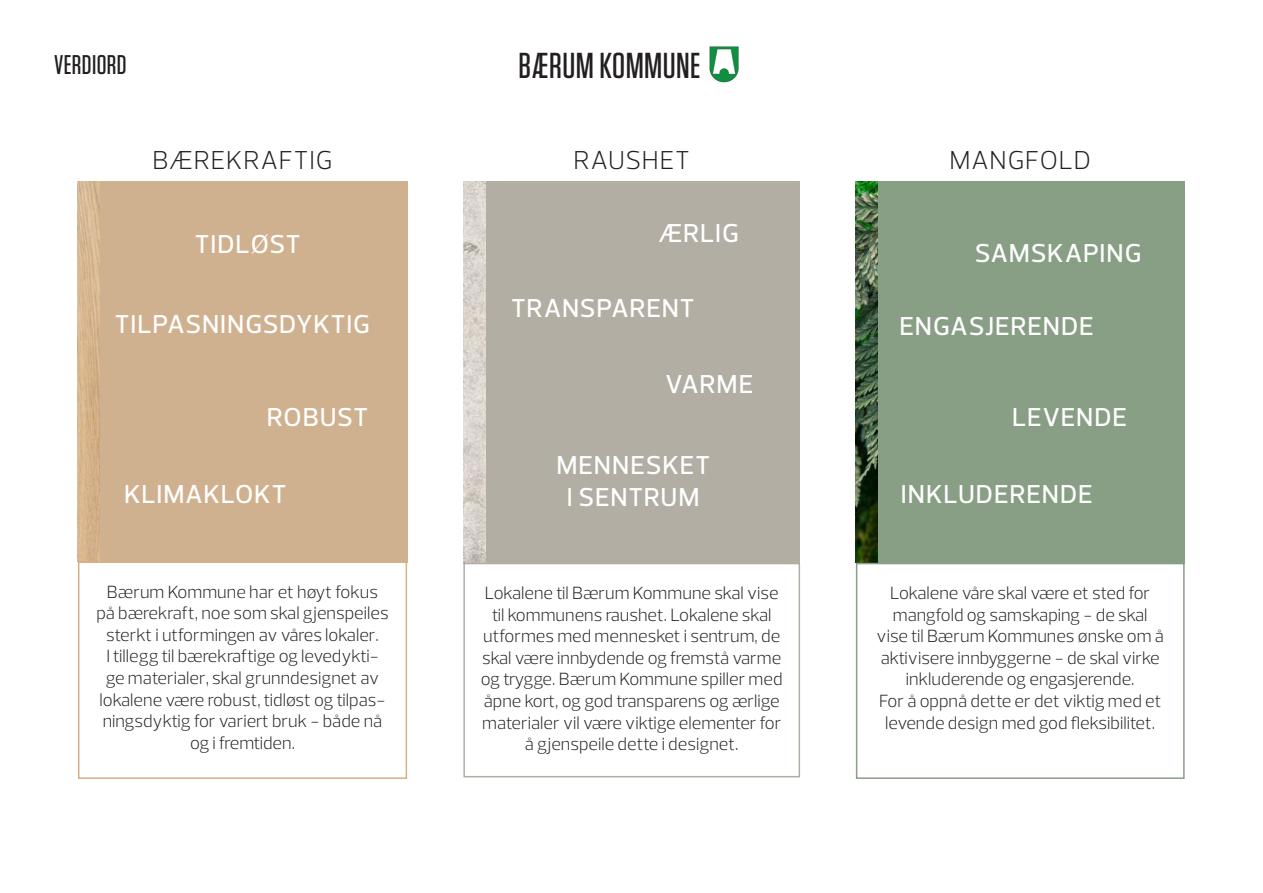
<style>
.page{position:relative;width:1263px;height:893px;background:#fff}
.page>*{position:absolute;margin:0;border:0;box-sizing:border-box;transform-origin:0 0}
.BR_Underoverskrift_s{font:500 36px "Tungsten";letter-spacing:.01em;color:#231f20}
.BR_Underoverskrift_s-2{font:500 27px "Tungsten";letter-spacing:.015em;color:#231f20}
.BR_Underoverskrift_s-3{font:500 26.4px "Prelo";letter-spacing:.03em;color:#fff}
.BR_Underoverskrift_s-4{font:300 26.4px "Prelo";letter-spacing:.03em;color:#231f20}
.t1{font:300 18px/21.6px "Prelo";color:#231f20;text-align:center}
</style>
<div class="page">
<img style="left:709px;top:46px;width:30px;height:36px">
<div style="left:856px;top:182px;width:329px;height:382px;background:#889f86"></div>
<div style="left:78px;top:182px;width:329px;height:381px;background:#cfb18f"></div>
<div style="left:463px;top:182px;width:337px;height:382px;background:#b2aea4"></div>
<img style="left:78px;top:182px;width:22px;height:379px">
<img style="left:463px;top:182px;width:23px;height:381px">
<img style="left:856px;top:182px;width:22px;height:381px">
<div style="left:78px;top:561px;width:329px;height:218px;border:2px solid #d6b185"></div>
<div style="left:856px;top:563px;width:329px;height:216px;border:2px solid #889f86"></div>
<div style="left:463px;top:563px;width:337px;height:214px;border:2px solid #b2aea4"></div>
<p class="BR_Underoverskrift_s-2" style="left:54px;top:51px;width:74px">VERDIORD</p>
<p class="BR_Underoverskrift_s" style="left:519px;top:47px;width:183px">BÆRUM KOMMUNE</p>
<p class="BR_Underoverskrift_s-4" style="left:152px;top:144px;width:182px">BÆREKRAFTIG</p>
<p class="BR_Underoverskrift_s-4" style="left:573px;top:144px;width:118px">RAUSHET</p>
<p class="BR_Underoverskrift_s-4" style="left:950px;top:144px;width:143px">MANGFOLD</p>
<p class="BR_Underoverskrift_s-3" style="left:195px;top:228px;width:107px">TIDLØST</p>
<p class="BR_Underoverskrift_s-3" style="left:658px;top:216px;width:82px">ÆRLIG</p>
<p class="BR_Underoverskrift_s-3" style="left:975px;top:237px;width:168px">SAMSKAPING</p>
<p class="BR_Underoverskrift_s-3" style="left:115px;top:308px;width:257px">TILPASNINGSDYKTIG</p>
<p class="BR_Underoverskrift_s-3" style="left:267px;top:401px;width:103px">ROBUST</p>
<p class="BR_Underoverskrift_s-3" style="left:511px;top:291px;width:185px">TRANSPARENT</p>
<p class="BR_Underoverskrift_s-3" style="left:665px;top:367px;width:90px">VARME</p>
<p class="BR_Underoverskrift_s-3" style="left:556px;top:449px;width:155px">MENNESKET</p>
<p class="BR_Underoverskrift_s-3" style="left:124px;top:478px;width:164px">KLIMAKLOKT</p>
<p class="BR_Underoverskrift_s-3" style="left:567px;top:480px;width:134px">I SENTRUM</p>
<p class="BR_Underoverskrift_s-3" style="left:899px;top:310px;width:196px">ENGASJERENDE</p>
<p class="BR_Underoverskrift_s-3" style="left:1012px;top:401px;width:117px">LEVENDE</p>
<p class="BR_Underoverskrift_s-3" style="left:901px;top:478px;width:194px">INKLUDERENDE</p>
<p class="t1" style="left:96px;top:581px;width:294px">Bærum Kommune har et høyt fokus på bærekraft, noe som skal gjenspeiles sterkt i utformingen av våres lokaler.<br>I tillegg til bærekraftige og levedykti&shy;ge materialer, skal grunndesignet av lokalene være robust, tidløst og tilpas&shy;ningsdyktig for variert bruk - både nå og i fremtiden.</p>
<p class="t1" style="left:876px;top:582px;width:289px">Lokalene våre skal være et sted for mangfold og samskaping - de skal vise til Bærum Kommunes ønske om å aktivisere innbyggerne - de skal virke inkluderende og engasjerende.</p>
<p class="t1" style="left:481px;top:582px;width:303px">Lokalene til Bærum Kommune skal vise til kommunens raushet. Lokalene skal utformes med mennesket i sentrum, de skal være innbydende og fremstå varme og trygge. Bærum Kommune spiller med åpne kort, og god transparens og ærlige materialer vil være viktige elementer for å gjenspeile dette i designet.</p>
<p class="t1" style="left:879px;top:690px;width:284px">For å oppnå dette er det viktig med et levende design med god fleksibilitet.</p>
</div>
